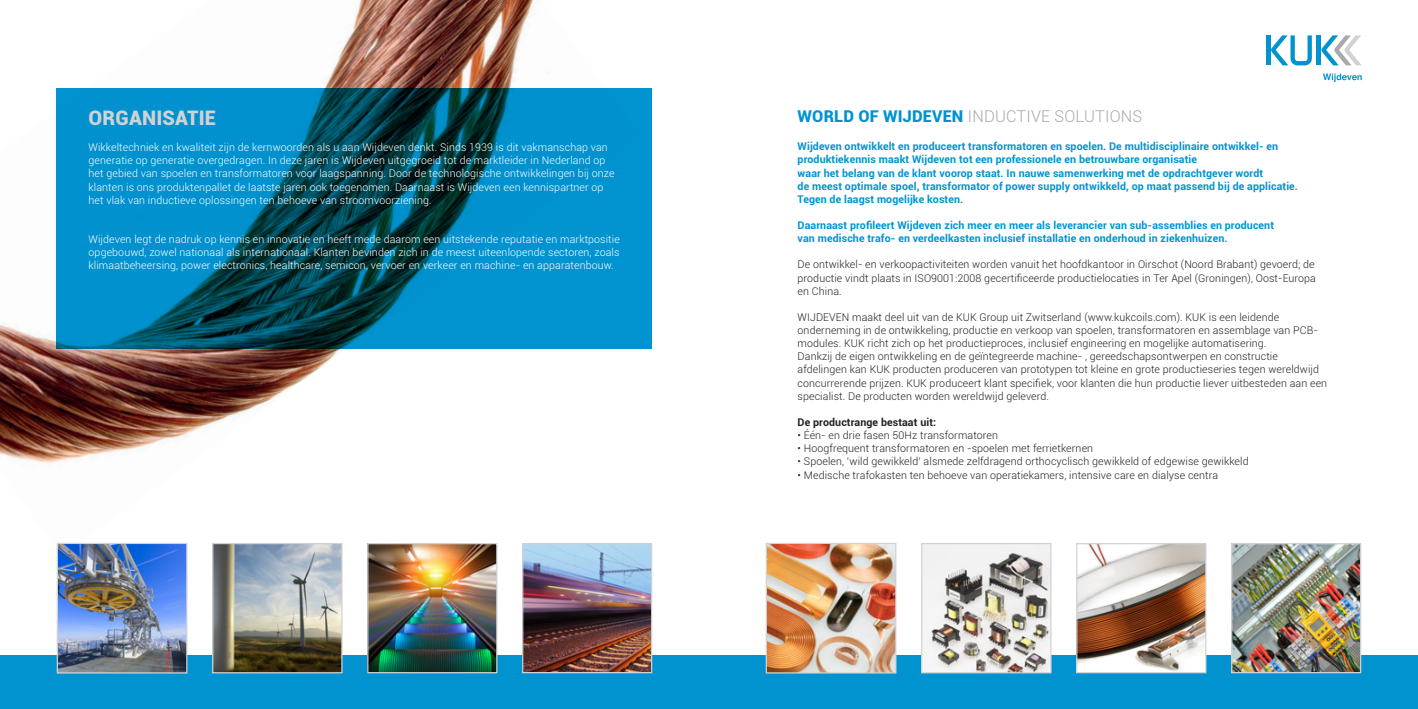
<style>
.page{position:relative;width:1418px;height:709px;background:#fff}
.page>*{position:absolute;margin:0;border:0;box-sizing:border-box;transform-origin:0 0}
.Normaal{font:900 20px "Roboto";letter-spacing:.01em;color:#d1d2d4}
.Normaal-2{font:300 16.25px "Roboto";letter-spacing:.01em;color:#a8a9ad}
.Alineastijl_1{font:300 10.62px/13.1px "Roboto";letter-spacing:.01em;color:#231f20}
.t1{font:300 10.62px/13.1px "Roboto";letter-spacing:.01em;color:#fff}
.t2{font:700 10.62px/13.1px "Roboto";letter-spacing:.01em;color:#0093d0}
.t3{font:700 10.62px "Roboto";letter-spacing:.01em;color:#231f20}
.s1{font-weight:900;color:#0093d0}
</style>
<div class="page">
<div style="left:0;top:656px;width:1417px;height:53px;background:#0093d0"></div>
<img style="left:0;top:0;width:640px;height:556px">
<img style="left:923px;top:545px;width:126px;height:126px">
<div style="left:921px;top:543px;width:130px;height:130px;border:1px solid #d1d2d4"></div>
<img style="left:214px;top:545px;width:126px;height:126px">
<div style="left:212px;top:543px;width:130px;height:130px;border:1px solid #d1d2d4"></div>
<img style="left:767px;top:545px;width:127px;height:126px">
<div style="left:765px;top:543px;width:131px;height:130px;border:1px solid #d1d2d4"></div>
<img style="left:59px;top:545px;width:126px;height:126px">
<div style="left:57px;top:543px;width:130px;height:130px;border:1px solid #d1d2d4"></div>
<img style="left:369px;top:545px;width:126px;height:126px">
<div style="left:367px;top:543px;width:130px;height:130px;border:1px solid #d1d2d4"></div>
<img style="left:1233px;top:545px;width:126px;height:126px">
<div style="left:1231px;top:543px;width:130px;height:130px;border:1px solid #d1d2d4"></div>
<img style="left:524px;top:545px;width:126px;height:126px">
<div style="left:522px;top:543px;width:130px;height:130px;border:1px solid #d1d2d4"></div>
<svg style="left:57px;top:89px;width:595px;height:260px;background:#0074a0"></svg>
<img style="left:1078px;top:545px;width:126px;height:126px">
<div style="left:1076px;top:543px;width:130px;height:130px;border:1px solid #d1d2d4"></div>
<div style="left:1265px;top:35px;width:5px;height:30px;background:#0093d0"></div>
<hr style="left:1316px;top:35px;width:4px;height:30px;background:#0093d0">
<svg style="left:1321px;top:35px;width:40px;height:30px"></svg>
<svg style="left:1270px;top:35px;width:41px;height:30px"></svg>
<svg style="left:1323px;top:74px;width:38px;height:8px"></svg>
<p class="Normaal" style="left:89px;top:104px;width:129px">ORGANISATIE</p>
<p class="t1" style="left:89px;top:140px;width:527px">Wikkeltechniek en kwaliteit zijn de kernwoorden als u aan Wijdeven denkt. Sinds 1939 is dit vakmanschap van generatie op generatie overgedragen. In deze jaren is Wijdeven uitgegroeid tot de marktleider in Nederland op het gebied van spoelen en transformatoren voor laagspanning. Door de technologische ontwikkelingen bij onze klanten is ons produktenpallet de laatste jaren ook toegenomen. Daarnaast is Wijdeven een kennispartner op het vlak van inductieve oplossingen ten behoeve van stroomvoorziening.</p>
<p class="t1" style="left:89px;top:232px;width:532px;text-align:justify">Wijdeven legt de nadruk op kennis en innovatie en heeft mede daarom een uitstekende reputatie en marktpositie opgebouwd, zowel nationaal als internationaal. Klanten bevinden zich in de meest uiteenlopende sectoren, zoals klimaatbeheersing, power electronics, healthcare, semicon, vervoer en verkeer en machine- en apparatenbouw.</p>
<p class="Normaal-2" style="left:797px;top:105px;width:346px"><span class="s1">WORLD OF WIJDEVEN</span> INDUCTIVE SOLUTIONS</p>
<p class="t2" style="left:797px;top:139px;width:482px">Wijdeven ontwikkelt en produceert transformatoren en spoelen. De multidisciplinaire ontwikkel- en produktiekennis maakt Wijdeven tot een professionele en betrouwbare organisatie</p>
<p class="t2" style="left:797px;top:166px;width:467px">waar het belang van de klant voorop staat. In nauwe samenwerking met de opdrachtgever wordt</p>
<p class="t2" style="left:797px;top:179px;width:502px">de meest optimale spoel, transformator of power supply ontwikkeld, op maat passend bij de applicatie.</p>
<p class="t2" style="left:797px;top:192px;width:167px">Tegen de laagst mogelijke kosten.</p>
<p class="t2" style="left:797px;top:218px;width:478px">Daarnaast profileert Wijdeven zich meer en meer als leverancier van sub-assemblies en producent</p>
<p class="t2" style="left:797px;top:231px;width:431px">van medische trafo- en verdeelkasten inclusief installatie en onderhoud in ziekenhuizen.</p>
<p class="Alineastijl_1" style="left:797px;top:258px;width:520px;text-align:justify">De ontwikkel- en verkoopactiviteiten worden vanuit het hoofdkantoor in Oirschot (Noord Brabant) gevoerd; de productie vindt plaats in ISO9001:2008 gecertificeerde productielocaties in Ter Apel (Groningen), Oost-Europa en China.</p>
<p class="Alineastijl_1" style="left:797px;top:310px;width:521px">WIJDEVEN maakt deel uit van de KUK Group uit Zwitserland (www.kukcoils.com). KUK is een leidende onderneming in de ontwikkeling, productie en verkoop van spoelen, transformatoren en assemblage van PCB&shy;modules. KUK richt zich op het productieproces, inclusief engineering en mogelijke automatisering.</p>
<p class="Alineastijl_1" style="left:797px;top:349px;width:531px">Dankzij de eigen ontwikkeling en de geïntegreerde machine- , gereedschapsontwerpen en constructie afdelingen kan KUK producten produceren van prototypen tot kleine en grote productieseries tegen wereldwijd concurrerende prijzen. KUK produceert klant specifiek, voor klanten die hun productie liever uitbesteden aan een specialist. De producten worden wereldwijd geleverd.</p>
<p class="t3" style="left:797px;top:415px;width:140px">De productrange bestaat uit:</p>
<p class="Alineastijl_1" style="left:797px;top:428px;width:202px">• Één- en drie fasen 50Hz transformatoren</p>
<p class="Alineastijl_1" style="left:797px;top:441px;width:297px">• Hoogfrequent transformatoren en -spoelen met ferrietkernen</p>
<p class="Alineastijl_1" style="left:797px;top:454px;width:452px">• Spoelen, ’wild gewikkeld’ alsmede zelfdragend orthocyclisch gewikkeld of edgewise gewikkeld</p>
<p class="Alineastijl_1" style="left:797px;top:468px;width:422px">• Medische trafokasten ten behoeve van operatiekamers, intensive care en dialyse centra</p>
</div>
